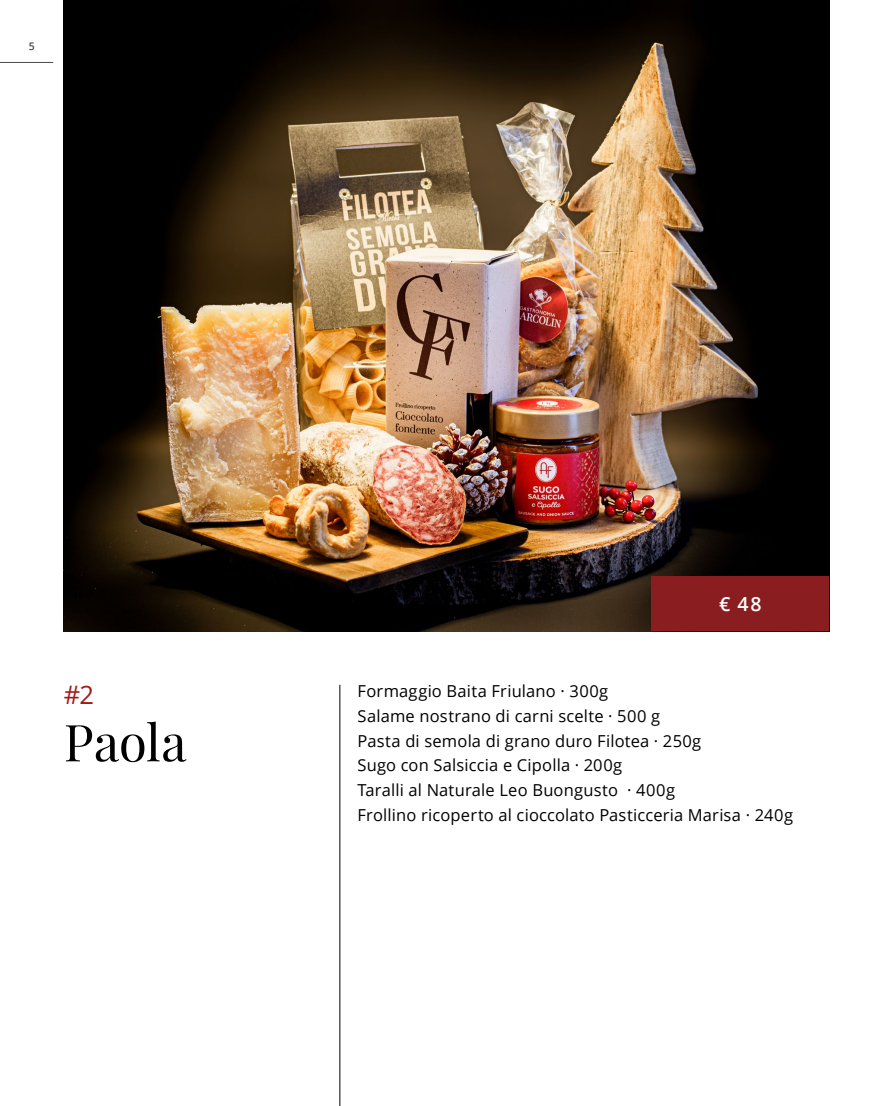
<style>
.page{position:relative;width:893px;height:1106px;background:#fff}
.page>*{position:absolute;margin:0;border:0;box-sizing:border-box;transform-origin:0 0}
.t1{font:51px "Playfair Display";color:#000}
.t2{font:25.5px "Open Sans";color:#a11a17}
.t3{font:600 19.5px "Open Sans";color:#fff}
.t4{font:16.5px/24.6px "Open Sans";letter-spacing:.01em;color:#000}
.t5{font:600 10.5px "Open Sans";color:#4a4a49}
</style>
<div class="page">
<img style="left:64px;top:0;width:765px;height:631px">
<hr style="left:340px;top:685px;width:1px;height:421px;background:#000">
<div style="left:651px;top:576px;width:178px;height:55px;background:#8a1d20"></div>
<hr style="left:0;top:62px;width:53px;height:1px;background:#4a4a49">
<p class="t5" style="left:29px;top:38px;width:7px">5</p>
<h2 class="t2" style="left:64px;top:677px;width:32px">#2</h2>
<h1 class="t1" style="left:64px;top:702px;width:124px">Paola</h1>
<p class="t3" style="left:719px;top:590px;width:44px">€ 48</p>
<p class="t4" style="left:358px;top:678px;width:437px">Formaggio Baita Friulano · 300g<br>Salame nostrano di carni scelte · 500 g<br>Pasta di semola di grano duro Filotea · 250g<br>Sugo con Salsiccia e Cipolla · 200g<br>Taralli al Naturale Leo Buongusto · 400g<br>Frollino ricoperto al cioccolato Pasticceria Marisa · 240g</p>
</div>
